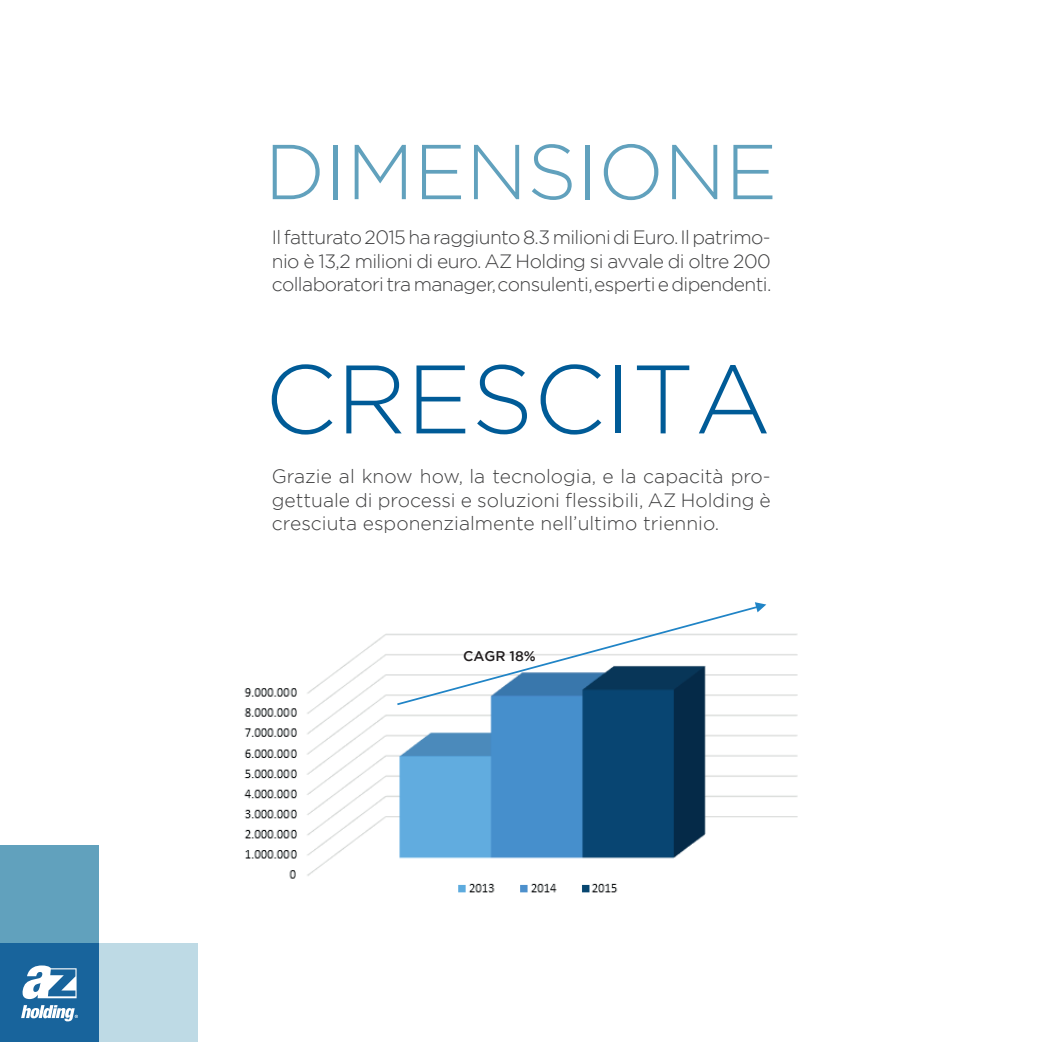
<style>
.page{position:relative;width:1042px;height:1042px;background:#fff}
.page>*{position:absolute;margin:0;border:0;box-sizing:border-box;transform-origin:0 0}
.t1{font:300 96.95px "Gotham";color:#005b97}
.t2{font:300 77.52px "Gotham";color:#61a1bd}
.t3{font:300 19.25px/23.1px "Gotham";letter-spacing:-.025em;color:#3e3e3f;text-align:justify}
.t4{font:500 14px "Gotham";color:#231f20}
</style>
<div class="page">
<img style="left:244px;top:604px;width:554px;height:289px">
<svg style="left:397px;top:602px;width:369px;height:104px"></svg>
<div style="left:99px;top:943px;width:98px;height:99px;background:#bedae5"></div>
<div style="left:0;top:845px;width:99px;height:98px;background:#61a1bd"></div>
<div style="left:0;top:943px;width:99px;height:99px;background:#18649c"></div>
<svg style="left:22px;top:965px;width:55px;height:34px"></svg>
<svg style="left:21px;top:1005px;width:57px;height:16px"></svg>
<h2 class="t2" style="left:265px;top:123px;width:514px">DIMENSIONE</h2>
<p class="t3" style="left:272px;top:225px;width:501px">Il fatturato 2015 ha raggiunto 8.3 milioni di Euro. Il patrimo&shy;nio è 13,2 milioni di euro. AZ Holding si avvale di oltre 200 collaboratori tra manager, consulenti, esperti e dipendenti.</p>
<h1 class="t1" style="left:265px;top:338px;width:508px">CRESCITA</h1>
<p class="t3" style="left:272px;top:464px;width:500px">Grazie al know how, la tecnologia, e la capacità pro&shy;gettuale di processi e soluzioni flessibili, AZ Holding è cresciuta esponenzialmente nell’ultimo triennio.</p>
<p class="t4" style="left:463px;top:647px;width:74px">CAGR 18%</p>
</div>
